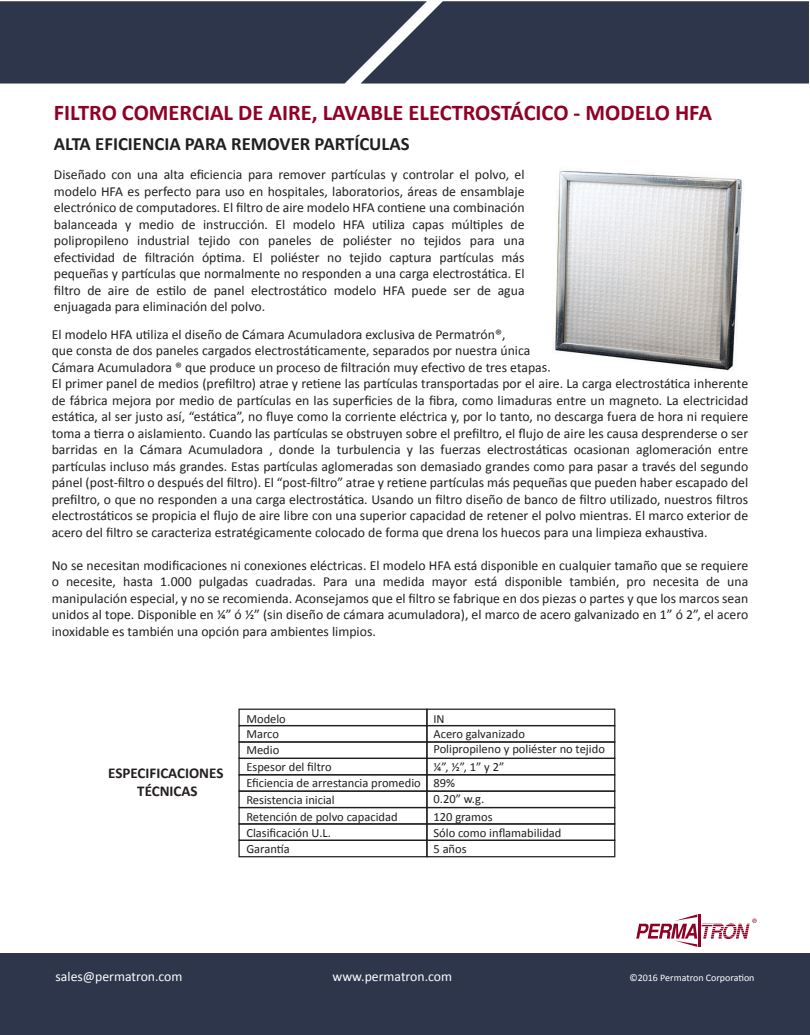
<style>
.page{position:relative;width:810px;height:1035px;background:#fff}
.page>*{position:absolute;margin:0;border:0;box-sizing:border-box;transform-origin:0 0}
.t1{font:700 22.5px "Calibri";color:#900126}
.t2{font:700 18.75px "Calibri";color:#231f20}
.t3{font:700 15px/18px "Calibri";color:#231f20;text-align:center}
.t4{font:13.75px/16.5px "Calibri";color:#231f20;text-align:justify}
.t5{font:13.75px "Calibri";color:#fff}
.t6{font:12.5px/16.2px "Calibri";color:#231f20}
.t7{font:10px "Calibri";color:#fff}
</style>
<div class="page">
<div style="left:1px;top:954px;width:809px;height:81px;background:#2d364b"></div>
<svg style="left:636px;top:914px;width:121px;height:33px"></svg>
<div style="left:0;top:1px;width:361px;height:83px;background:#2d364b"></div>
<div style="left:361px;top:1px;width:448px;height:83px;background:#2d364b"></div>
<div style="left:238px;top:709px;width:190px;height:17px;border:1px solid #231f20"></div>
<div style="left:426px;top:709px;width:189px;height:17px;border:1px solid #231f20"></div>
<div style="left:238px;top:725px;width:190px;height:18px;border:1px solid #231f20"></div>
<div style="left:426px;top:725px;width:189px;height:18px;border:1px solid #231f20"></div>
<div style="left:238px;top:741px;width:190px;height:18px;border:1px solid #231f20"></div>
<div style="left:426px;top:741px;width:189px;height:18px;border:1px solid #231f20"></div>
<div style="left:238px;top:758px;width:190px;height:17px;border:1px solid #231f20"></div>
<div style="left:426px;top:758px;width:189px;height:17px;border:1px solid #231f20"></div>
<div style="left:238px;top:774px;width:190px;height:18px;border:1px solid #231f20"></div>
<div style="left:426px;top:774px;width:189px;height:18px;border:1px solid #231f20"></div>
<div style="left:238px;top:791px;width:190px;height:17px;border:1px solid #231f20"></div>
<div style="left:426px;top:791px;width:189px;height:17px;border:1px solid #231f20"></div>
<div style="left:238px;top:807px;width:190px;height:18px;border:1px solid #231f20"></div>
<div style="left:426px;top:807px;width:189px;height:18px;border:1px solid #231f20"></div>
<div style="left:238px;top:823px;width:190px;height:18px;border:1px solid #231f20"></div>
<div style="left:426px;top:823px;width:189px;height:18px;border:1px solid #231f20"></div>
<div style="left:238px;top:840px;width:190px;height:17px;border:1px solid #231f20"></div>
<div style="left:426px;top:840px;width:189px;height:17px;border:1px solid #231f20"></div>
<img style="left:553px;top:171px;width:191px;height:208px">
<svg style="left:544px;top:365px;width:6px;height:7px"></svg>
<h1 class="t1" style="left:54px;top:98px;width:660px">FILTRO COMERCIAL DE AIRE, LAVABLE ELECTROSTÁCICO - MODELO HFA</h1>
<h2 class="t2" style="left:54px;top:132px;width:357px">ALTA EFICIENCIA PARA REMOVER PARTÍCULAS</h2>
<p class="t4" style="left:54px;top:167px;width:472px">Diseñado con una alta eficiencia para remover partículas y controlar el polvo, el modelo HFA es perfecto para uso en hospitales, laboratorios, áreas de ensamblaje electrónico de computadores. El filtro de aire modelo HFA contiene una combinación balanceada y medio de instrucción. El modelo HFA utiliza capas múltiples de polipropileno industrial tejido con paneles de poliéster no tejidos para una efectividad de filtración óptima. El poliéster no tejido captura partículas más pequeñas y partículas que normalmente no responden a una carga electrostática. El filtro de aire de estilo de panel electrostático modelo HFA puede ser de agua enjuagada para eliminación del polvo.</p>
<p class="t4" style="left:52px;top:326px;width:698px;text-align:left">El modelo HFA utiliza el diseño de Cámara Acumuladora exclusiva de Permatrón®,<br>que consta de dos paneles cargados electrostáticamente, separados por nuestra única<br>Cámara Acumuladora ® que produce un proceso de filtración muy efectivo de tres etapas.<br>El primer panel de medios (prefiltro) atrae y retiene las partículas transportadas por el aire. La carga electrostática inherente de fábrica mejora por medio de partículas en las superficies de la fibra, como limaduras entre un magneto. La electricidad estática, al ser justo así, “estática”, no fluye como la corriente eléctrica y, por lo tanto, no descarga fuera de hora ni requiere toma a tierra o aislamiento. Cuando las partículas se obstruyen sobre el prefiltro, el flujo de aire les causa desprenderse o ser barridas en la Cámara Acumuladora , donde la turbulencia y las fuerzas electrostáticas ocasionan aglomeración entre partículas incluso más grandes. Estas partículas aglomeradas son demasiado grandes como para pasar a través del segundo pánel (post-filtro o después del filtro). El “post-filtro” atrae y retiene partículas más pequeñas que pueden haber escapado del prefiltro, o que no responden a una carga electrostática. Usando un filtro diseño de banco de filtro utilizado, nuestros filtros electrostáticos se propicia el flujo de aire libre con una superior capacidad de retener el polvo mientras. El marco exterior de acero del filtro se caracteriza estratégicamente colocado de forma que drena los huecos para una limpieza exhaustiva.</p>
<p class="t4" style="left:52px;top:557px;width:698px">No se necesitan modificaciones ni conexiones eléctricas. El modelo HFA está disponible en cualquier tamaño que se requiere o necesite, hasta 1.000 pulgadas cuadradas. Para una medida mayor está disponible también, pro necesita de una manipulación especial, y no se recomienda. Aconsejamos que el filtro se fabrique en dos piezas o partes y que los marcos sean unidos al tope. Disponible en ¼” ó ½” (sin diseño de cámara acumuladora), el marco de acero galvanizado en 1” ó 2”, el acero inoxidable es también una opción para ambientes limpios.</p>
<p class="t3" style="left:108px;top:764px;width:117px">ESPECIFICACIONES<br>TÉCNICAS</p>
<p class="t6" style="left:246px;top:711px;width:41px;line-height:15px">Modelo<br>Marco</p>
<p class="t6" style="left:246px;top:742px;width:176px">Medio<br>Espesor del filtro<br>Eficiencia de arrestancia promedio</p>
<p class="t6" style="left:246px;top:792px;width:153px">Resistencia inicial<br>Retención de polvo capacidad<br>Clasificación U.L.<br>Garantía</p>
<p class="t6" style="left:434px;top:711px;width:173px;line-height:15px">IN<br>Acero galvanizado<br>Polipropileno y poliéster no tejido</p>
<p class="t6" style="left:434px;top:758px;width:72px">¼”, ½”, 1” y 2”<br>89%<br>0.20” w.g.</p>
<p class="t6" style="left:434px;top:808px;width:129px">120 gramos<br>Sólo como inflamabilidad<br>5 años</p>
<p class="t5" style="left:56px;top:967px;width:128px">sales@permatron.com</p>
<p class="t5" style="left:333px;top:967px;width:121px">www.permatron.com</p>
<p class="t7" style="left:629px;top:971px;width:127px">©2016 Permatron Corporation</p>
</div>
